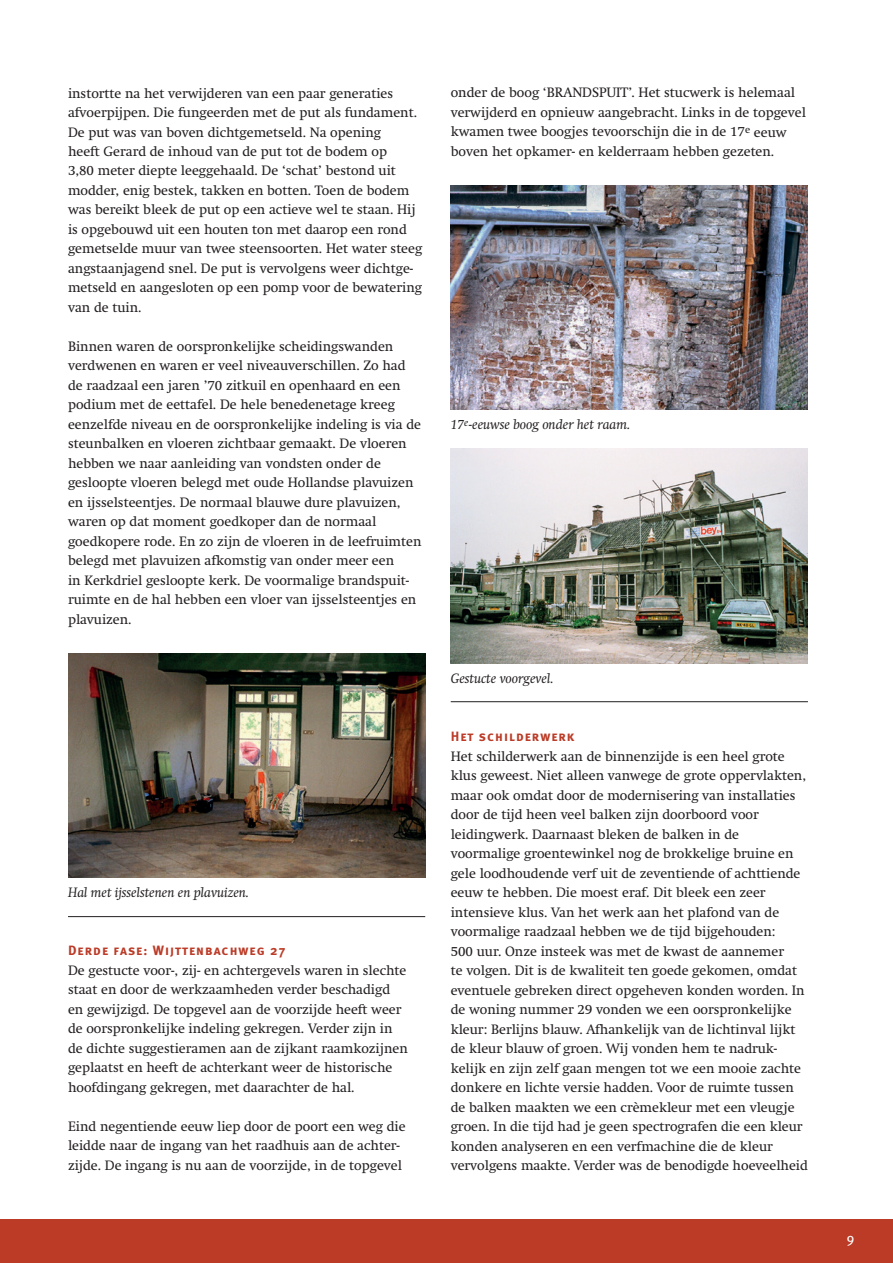
<style>
.page{position:relative;width:893px;height:1263px;background:#fff}
.page>*{position:absolute;margin:0;border:0;box-sizing:border-box;transform-origin:0 0}
.t1{font:13.8px "Meta Book Caps";color:#fff}
.t2{font:13.5px/19.5px "Swift";color:#231f20}
.t3{font:italic 13.5px "Swift";color:#231f20}
.t4{font:13.5px "Meta Bold Caps";letter-spacing:.075em;color:#bb3b27}
</style>
<div class="page">
<div style="left:0;top:1219px;width:893px;height:44px;background:#bb3b27"></div>
<img style="left:68px;top:653px;width:357px;height:224px">
<hr style="left:68px;top:916px;width:357px;height:1px;background:#231f20">
<img style="left:451px;top:185px;width:357px;height:224px">
<img style="left:451px;top:448px;width:357px;height:215px">
<hr style="left:451px;top:701px;width:357px;height:1px;background:#231f20">
<p class="t2" style="left:68px;top:83px;width:356px">instortte na het verwijderen van een paar generaties afvoerpijpen. Die fungeerden met de put als fundament.<br>De put was van boven dichtgemetseld. Na opening<br>heeft Gerard de inhoud van de put tot de bodem op<br>3,80 meter diepte leeggehaald. De ‘schat’ bestond uit modder, enig bestek, takken en botten. Toen de bodem was bereikt bleek de put op een actieve wel te staan. Hij is opgebouwd uit een houten ton met daarop een rond gemetselde muur van twee steensoorten. Het water steeg angstaanjagend snel. De put is vervolgens weer dichtge&shy;metseld en aangesloten op een pomp voor de bewatering van de tuin.</p>
<p class="t2" style="left:68px;top:337px;width:355px">Binnen waren de oorspronkelijke scheidingswanden verdwenen en waren er veel niveauverschillen. Zo had de raadzaal een jaren ’70 zitkuil en openhaard en een podium met de eettafel. De hele benedenetage kreeg eenzelfde niveau en de oorspronkelijke indeling is via de steunbalken en vloeren zichtbaar gemaakt. De vloeren hebben we naar aanleiding van vondsten onder de gesloopte vloeren belegd met oude Hollandse plavuizen en ijsselsteentjes. De normaal blauwe dure plavuizen, waren op dat moment goedkoper dan de normaal goedkopere rode. En zo zijn de vloeren in de leefruimten belegd met plavuizen afkomstig van onder meer een<br>in Kerkdriel gesloopte kerk. De voormalige brandspuit&shy;ruimte en de hal hebben een vloer van ijsselsteentjes en plavuizen.</p>
<p class="t3" style="left:68px;top:884px;width:183px">Hal met ijsselstenen en plavuizen.</p>
<p class="t4" style="left:68px;top:943px;width:219px">Derde fase: Wijttenbachweg 27</p>
<p class="t2" style="left:68px;top:961px;width:341px">De gestucte voor-, zij- en achtergevels waren in slechte staat en door de werkzaamheden verder beschadigd en gewijzigd. De topgevel aan de voorzijde heeft weer de oorspronkelijke indeling gekregen. Verder zijn in de dichte suggestieramen aan de zijkant raamkozijnen geplaatst en heeft de achterkant weer de historische hoofdingang gekregen, met daarachter de hal.</p>
<p class="t2" style="left:68px;top:1117px;width:339px">Eind negentiende eeuw liep door de poort een weg die leidde naar de ingang van het raadhuis aan de achter&shy;zijde. De ingang is nu aan de voorzijde, in de topgevel</p>
<p class="t2" style="left:451px;top:83px;width:357px">onder de boog ‘BRANDSPUIT’. Het stucwerk is helemaal verwijderd en opnieuw aangebracht. Links in de topgevel kwamen twee boogjes tevoorschijn die in de 17<sup>e</sup> eeuw boven het opkamer- en kelderraam hebben gezeten.</p>
<p class="t3" style="left:451px;top:416px;width:181px">17<sup>e</sup>-eeuwse boog onder het raam.</p>
<p class="t3" style="left:451px;top:670px;width:104px">Gestucte voorgevel.</p>
<p class="t4" style="left:451px;top:728px;width:125px">Het schilderwerk</p>
<p class="t2" style="left:451px;top:746px;width:359px">Het schilderwerk aan de binnenzijde is een heel grote klus geweest. Niet alleen vanwege de grote oppervlakten, maar ook omdat door de modernisering van installaties door de tijd heen veel balken zijn doorboord voor leidingwerk. Daarnaast bleken de balken in de voormalige groentewinkel nog de brokkelige bruine en gele loodhoudende verf uit de zeventiende of achttiende eeuw te hebben. Die moest eraf. Dit bleek een zeer intensieve klus. Van het werk aan het plafond van de voormalige raadzaal hebben we de tijd bijgehouden:<br>500 uur. Onze insteek was met de kwast de aannemer<br>te volgen. Dit is de kwaliteit ten goede gekomen, omdat eventuele gebreken direct opgeheven konden worden. In de woning nummer 29 vonden we een oorspronkelijke kleur: Berlijns blauw. Afhankelijk van de lichtinval lijkt de kleur blauw of groen. Wij vonden hem te nadruk&shy;kelijk en zijn zelf gaan mengen tot we een mooie zachte donkere en lichte versie hadden. Voor de ruimte tussen de balken maakten we een crèmekleur met een vleugje groen. In die tijd had je geen spectrografen die een kleur konden analyseren en een verfmachine die de kleur vervolgens maakte. Verder was de benodigde hoeveelheid</p>
<p class="t1" style="left:847px;top:1230px;width:9px">9</p>
</div>
